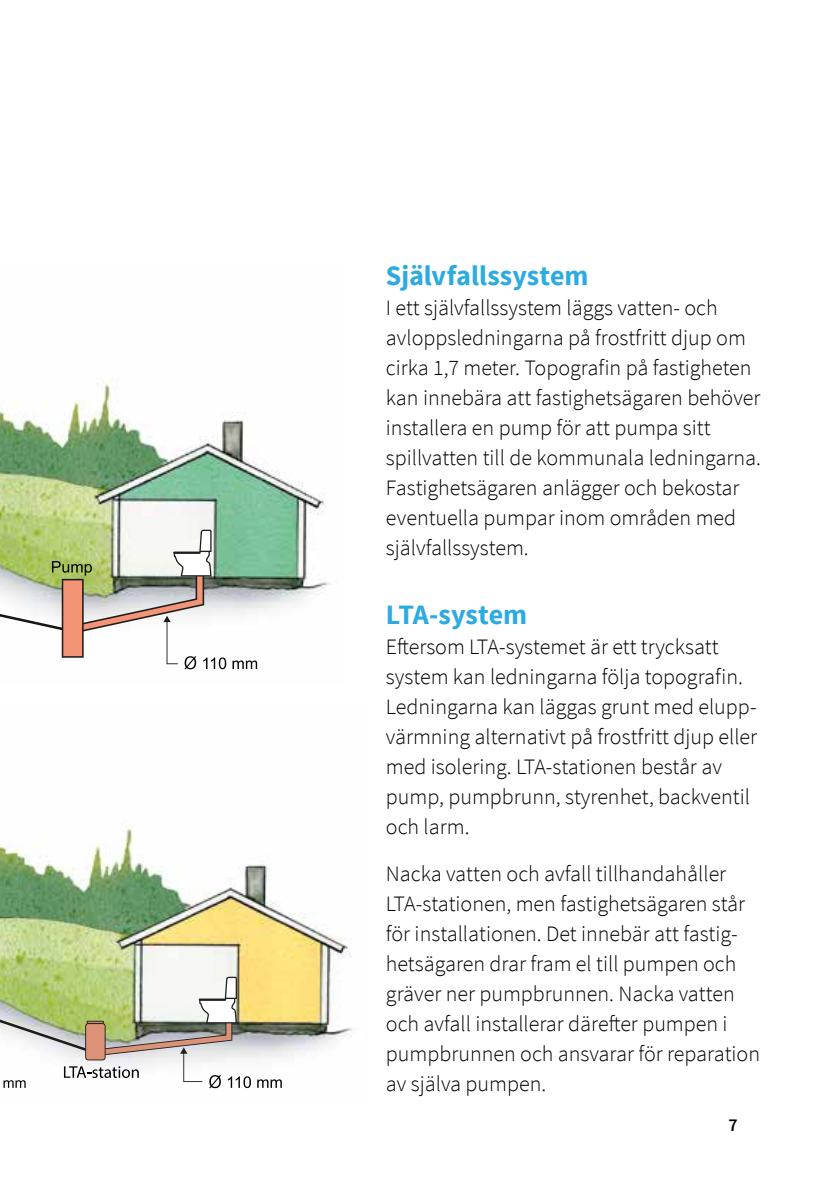
<style>
.page{position:relative;width:840px;height:1191px;background:#fff}
.page>*{position:absolute;margin:0;border:0;box-sizing:border-box;transform-origin:0 0}
.t1{font:700 28px "Source Sans Pro";letter-spacing:-.005em;color:#2cabe1}
.t2{font:300 22px/30px "Source Sans Pro";color:#000}
.t3{font:600 18px "Source Sans Pro";color:#000}
</style>
<div class="page">
<img style="left:0;top:825px;width:352px;height:264px">
<svg style="left:257px;top:1079px;width:25px;height:8px"></svg>
<svg style="left:0;top:976px;width:251px;height:112px"></svg>
<img style="left:0;top:379px;width:330px;height:291px">
<svg style="left:232px;top:660px;width:25px;height:9px"></svg>
<svg style="left:0;top:530px;width:226px;height:139px"></svg>
<p class="t1" style="left:386px;top:258px;width:204px">Självfallssystem</p>
<p class="t2" style="left:386px;top:293px;width:376px">I ett självfallssystem läggs vatten- och avloppsledningarna på frostfritt djup om cirka 1,7 meter. Topografin på fastigheten kan innebära att fastighetsägaren behöver installera en pump för att pumpa sitt spillvatten till de kommunala ledningarna.<br>Fastighetsägaren anlägger och bekostar eventuella pumpar inom områden med självfallssystem.</p>
<p class="t1" style="left:386px;top:596px;width:143px">LTA-system</p>
<p class="t2" style="left:386px;top:631px;width:372px">Eftersom LTA-systemet är ett trycksatt system kan ledningarna följa topografin.<br>Ledningarna kan läggas grunt med elupp&shy;värmning alternativt på frostfritt djup eller med isolering. LTA-stationen består av pump, pumpbrunn, styrenhet, backventil och larm.</p>
<p class="t2" style="left:386px;top:858px;width:375px">Nacka vatten och avfall tillhandahåller LTA-stationen, men fastighetsägaren står för installationen. Det innebär att fastig&shy;hetsägaren drar fram el till pumpen och gräver ner pumpbrunnen. Nacka vatten och avfall installerar därefter pumpen i pumpbrunnen och ansvarar för reparation av själva pumpen.</p>
<p class="t3" style="left:728px;top:1113px;width:11px">7</p>
</div>
